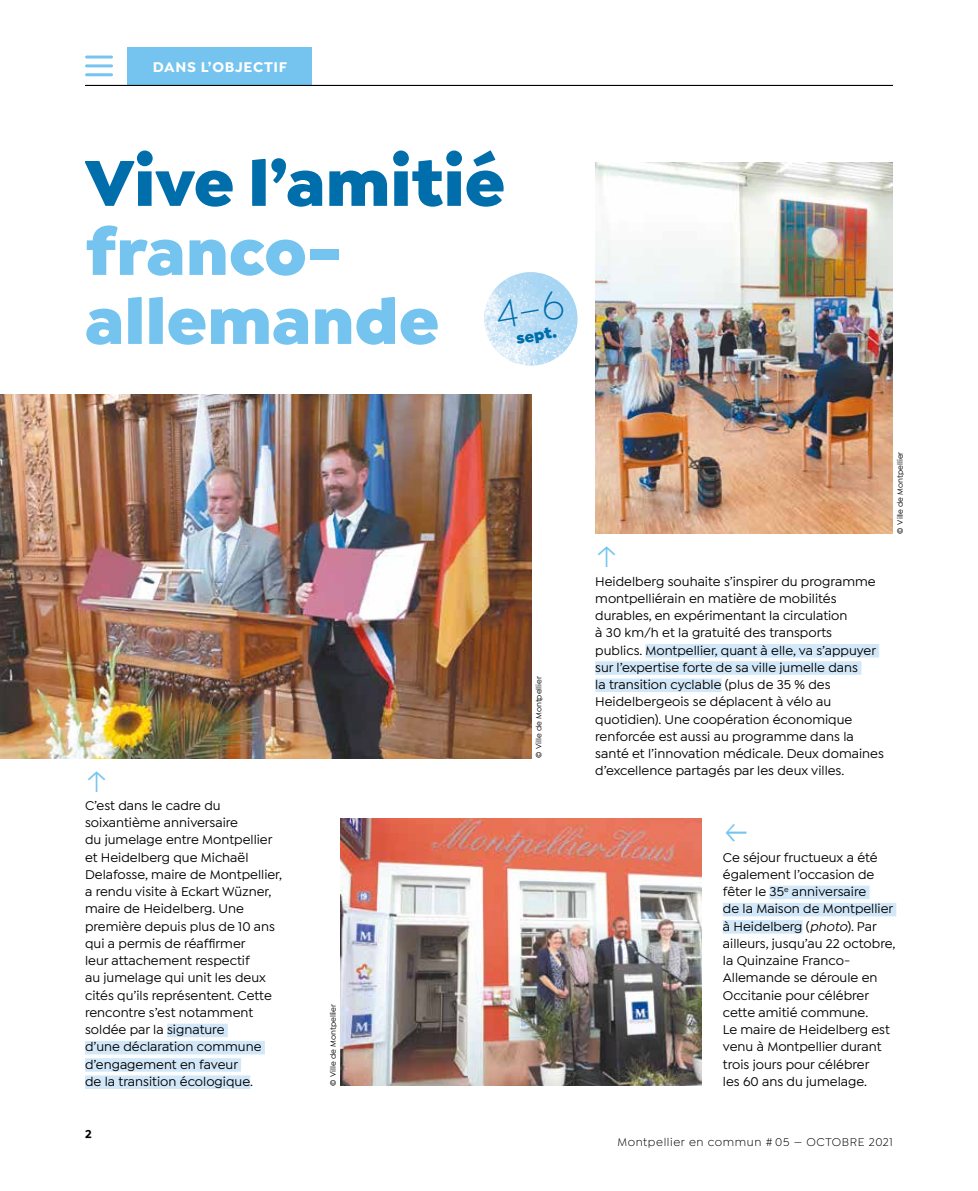
<style>
.page{position:relative;width:978px;height:1191px;background:#fff}
.page>*{position:absolute;margin:0;border:0;box-sizing:border-box;transform-origin:0 0}
.Titre_46pt{font:900 69px/69px "Isidora Sans";color:#74c4ef}
.t1{font:900 16.5px "Isidora Sans";color:#006eab}
.t2{font:700 15px "Isidora Sans";letter-spacing:.05em;color:#fff}
.Texte_secondaire_-_j{font:500 13.5px/17.2px "Isidora Sans";color:#000}
.t3{font:12px "Isidora Sans";letter-spacing:.05em;color:#000}
.t4{font:700 12px "Isidora Sans";color:#000}
.t5{font:500 8.25px "Isidora Sans";color:#000}
.s1{color:#006eab}
.s2{font-style:italic}
</style>
<div class="page">
<img style="left:340px;top:818px;width:362px;height:268px">
<img style="left:0;top:395px;width:531px;height:363px">
<img style="left:595px;top:163px;width:298px;height:371px">
<div style="left:167px;top:1023px;width:61px;height:14px;background:#d2e8f9"></div>
<div style="left:85px;top:1041px;width:180px;height:13px;background:#d2e8f9"></div>
<div style="left:85px;top:1058px;width:156px;height:13px;background:#d2e8f9"></div>
<div style="left:85px;top:1075px;width:165px;height:14px;background:#d2e8f9"></div>
<div style="left:645px;top:644px;width:234px;height:13px;background:#d2e8f9"></div>
<div style="left:595px;top:661px;width:266px;height:14px;background:#d2e8f9"></div>
<div style="left:595px;top:678px;width:127px;height:14px;background:#d2e8f9"></div>
<div style="left:770px;top:885px;width:14px;height:14px;background:#d2e8f9"></div>
<div style="left:784px;top:885px;width:5px;height:14px;background:#d2e8f9"></div>
<div style="left:789px;top:885px;width:81px;height:14px;background:#d2e8f9"></div>
<div style="left:723px;top:903px;width:173px;height:13px;background:#d2e8f9"></div>
<div style="left:723px;top:920px;width:80px;height:13px;background:#d2e8f9"></div>
<img style="left:484px;top:272px;width:94px;height:94px">
<div style="left:128px;top:47px;width:184px;height:38px;background:#74c4ef"></div>
<hr style="left:87px;top:56px;width:25px;height:2px;background:#74c4ef">
<hr style="left:87px;top:64px;width:25px;height:3px;background:#74c4ef">
<hr style="left:87px;top:73px;width:25px;height:3px;background:#74c4ef">
<hr style="left:85px;top:85px;width:808px;height:1px;background:#000">
<svg style="left:495px;top:290px;width:70px;height:39px;background:#baddf4"></svg>
<p class="t2" style="left:153px;top:57px;width:136px">DANS L’OBJECTIF</p>
<p class="Titre_46pt" style="left:85px;top:148px;width:422px"><span class="s1">Vive l’amitié </span>franco&shy;allemande</p>
<p class="t1" style="left:514px;top:328px;width:42px;rotate:-10deg">sept.</p>
<p class="Texte_secondaire_-_j" style="left:85px;top:796px;width:199px">C’est dans le cadre du soixantième anniversaire<br>du jumelage entre Montpellier et Heidelberg que Michaël<br>Delafosse, maire de Montpellier, a rendu visite à Eckart Wüzner, maire de Heidelberg. Une première depuis plus de 10 ans qui a permis de réaffirmer<br>leur attachement respectif<br>au jumelage qui unit les deux cités qu’ils représentent. Cette rencontre s’est notamment soldée par la signature<br>d’une déclaration commune d’engagement en faveur<br>de la transition écologique.</p>
<p class="t4" style="left:85px;top:1126px;width:8px">2</p>
<p class="t5" style="left:329px;top:1086px;width:83px;rotate:-90deg">© Ville de Montpellier</p>
<p class="t5" style="left:534px;top:758px;width:83px;rotate:-90deg">© Ville de Montpellier</p>
<p class="t5" style="left:895px;top:534px;width:83px;rotate:-90deg">© Ville de Montpellier</p>
<p class="Texte_secondaire_-_j" style="left:595px;top:572px;width:290px">Heidelberg souhaite s’inspirer du programme montpelliérain en matière de mobilités durables, en expérimentant la circulation<br>à 30 km/h et la gratuité des transports<br>publics. Montpellier, quant à elle, va s’appuyer sur l’expertise forte de sa ville jumelle dans<br>la transition cyclable (plus de 35 % des Heidelbergeois se déplacent à vélo au quotidien). Une coopération économique renforcée est aussi au programme dans la santé et l’innovation médicale. Deux domaines d’excellence partagés par les deux villes.</p>
<p class="Texte_secondaire_-_j" style="left:723px;top:848px;width:174px">Ce séjour fructueux a été également l’occasion de fêter le 35<sup>e</sup> anniversaire<br>de la Maison de Montpellier à Heidelberg (<span class="s2">photo</span>). Par ailleurs, jusqu’au 22 octobre, la Quinzaine Franco-<br>Allemande se déroule en<br>Occitanie pour célébrer cette amitié commune.<br>Le maire de Heidelberg est venu à Montpellier durant trois jours pour célébrer<br>les 60 ans du jumelage.</p>
<p class="t3" style="left:617px;top:1135px;width:277px">Montpellier en commun # 05 — OCTOBRE 2021</p>
</div>
